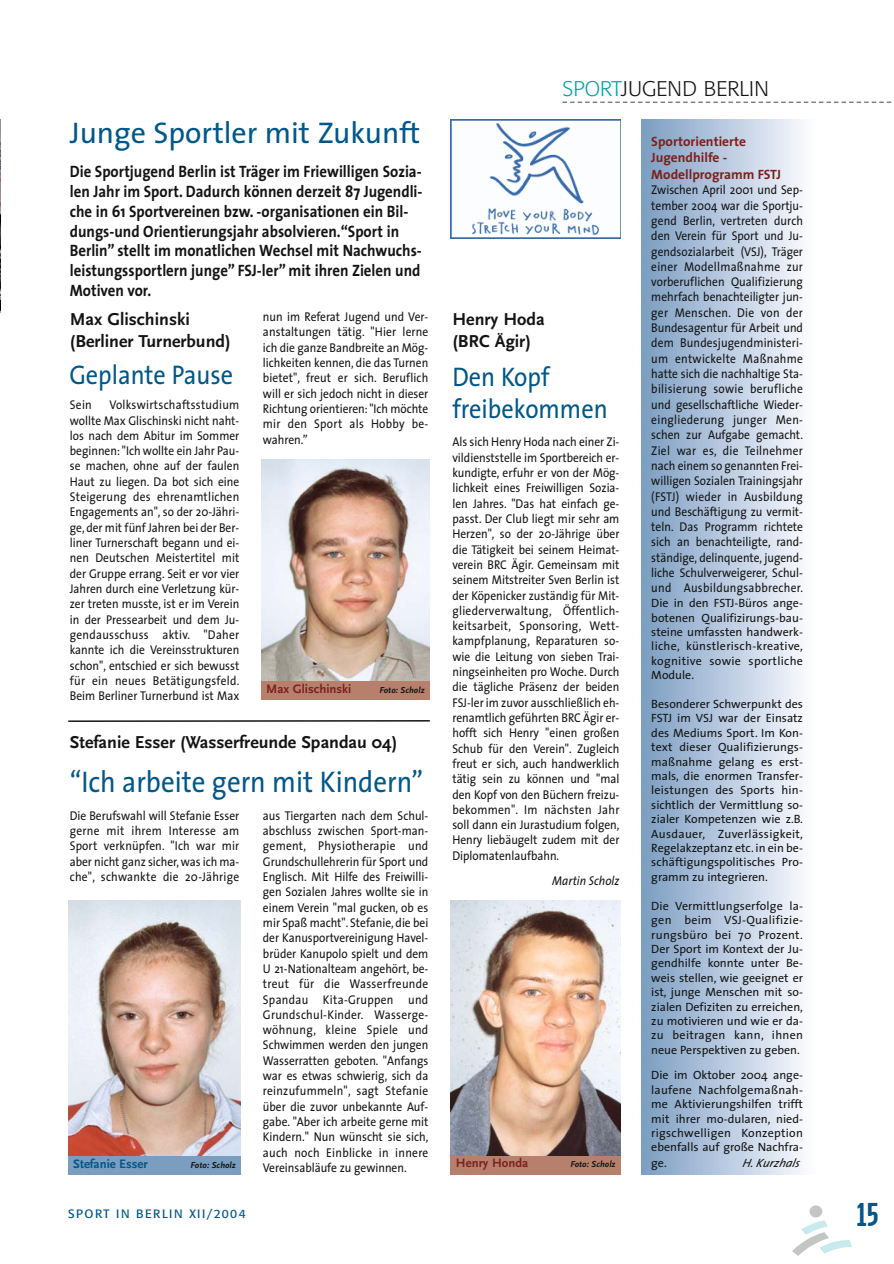
<style>
.page{position:relative;width:894px;height:1264px;background:#fff}
.page>*{position:absolute;margin:0;border:0;box-sizing:border-box;transform-origin:0 0}
.t1{font:700 33px "Garage Gothic";color:#005788}
.t2{font:30px "The Sans";color:#005788;scale:.9 1}
.t3{font:30px "The Sans";color:#005788}
.t4{font:27px/32.4px "The Sans";color:#005788;scale:.9 1}
.t5{font:300 21px "Formata";color:#131413}
.t6{font:700 18px/21.6px "Scala Sans";color:#131413}
.t7{font:700 16.5px/19.8px "The Sans";color:#131413;scale:.9 1}
.t8{font:700 13.5px/16.2px "The Sans";color:#7e201c}
.t9{font:12.75px/15.3px "The Sans";color:#131413;text-align:justify;scale:.9 1}
.t10{font:700 12.75px "Scala Sans";color:#7e201c}
.t11{font:700 12.75px "Scala Sans";color:#005788}
.t12{font:italic 12.75px "The Sans";color:#131413;scale:.9 1}
.t13{font:12px/14.4px "The Sans";letter-spacing:.005em;color:#131413;text-align:justify}
.t14{font:12px "Formata";letter-spacing:.115em;color:#005788}
.t15{font:italic 12px "The Sans";color:#131413}
.t16{font:italic 700 9px "Scala Sans";color:#131413}
.s1{color:#00a1ad}
</style>
<div class="page">
<svg style="left:562px;top:101px;width:330px;height:2px"></svg>
<div style="left:641px;top:119px;width:171px;height:1055px;background:linear-gradient(to right,#7b9dc2,#fcfbff)"></div>
<div style="left:809px;top:1205px;width:13px;height:12px;background:#c4c5c5;border-radius:50%"></div>
<svg style="left:792px;top:1220px;width:59px;height:35px"></svg>
<img style="left:261px;top:459px;width:168px;height:222px">
<img style="left:451px;top:900px;width:169px;height:255px">
<img style="left:68px;top:900px;width:173px;height:255px">
<div style="left:261px;top:681px;width:168px;height:19px;background:#b7806d"></div>
<div style="left:451px;top:1155px;width:169px;height:19px;background:#b7806d"></div>
<div style="left:68px;top:1155px;width:173px;height:19px;background:#7a9dc0"></div>
<img style="left:0;top:119px;width:1px;height:194px">
<hr style="left:68px;top:720px;width:361px;height:2px;background:#131413">
<div style="left:451px;top:119px;width:171px;height:122px;background:linear-gradient(to right,#fff,#fff)"></div>
<img style="left:451px;top:119px;width:169px;height:119px">
<h3 class="t5" style="left:562px;top:80px;width:208px"><span class="s1">SPORT</span>JUGEND BERLIN</h3>
<h2 class="t3" style="left:70px;top:121px;width:352px">Junge Sportler mit Zukunft</h2>
<p class="t7" style="left:70px;top:162px;width:393px">Die Sportjugend Berlin ist Träger im Friewilligen Sozia&shy;len Jahr im Sport. Dadurch können derzeit 87 Jugendli&shy;che in 61 Sportvereinen bzw. -organisationen ein Bil&shy;dungs-und Orientierungsjahr absolvieren.“Sport in Berlin” stellt im monatlichen Wechsel mit Nachwuchs&shy;leistungssportlern junge” FSJ-ler” mit ihren Zielen und Motiven vor.</p>
<p class="t9" style="left:263px;top:310px;width:185px">nun im Referat Jugend und Ver&shy;anstaltungen tätig. "Hier lerne ich die ganze Bandbreite an Mög&shy;lichkeiten kennen, die das Turnen bietet", freut er sich. Beruflich will er sich jedoch nicht in dieser Richtung orientieren: "Ich möchte mir den Sport als Hobby be&shy;wahren.”</p>
<h3 class="t6" style="left:70px;top:310px;width:162px">Max Glischinski (Berliner Turnerbund)</h3>
<h3 class="t4" style="left:69px;top:361px;width:183px">Geplante Pause</h3>
<h3 class="t6" style="left:452px;top:310px;width:94px">Henry Hoda (BRC Ägir)</h3>
<h3 class="t4" style="left:452px;top:363px;width:174px">Den Kopf freibekommen</h3>
<p class="t9" style="left:70px;top:398px;width:190px;text-indent:40px">Volkswirtschaftsstudium wollte Max Glischinski nicht naht&shy;los nach dem Abitur im Sommer beginnen: "Ich wollte ein Jahr Pau&shy;se machen, ohne auf der faulen Haut zu liegen. Da bot sich eine Steigerung des ehrenamtlichen Engagements an", so der 20-Jähri&shy;ge, der mit fünf Jahren bei der Ber&shy;liner Turnerschaft begann und ei&shy;nen Deutschen Meistertitel mit der Gruppe errang. Seit er vor vier Jahren durch eine Verletzung kür&shy;zer treten musste, ist er im Verein in der Pressearbeit und dem Ju&shy;gendausschuss aktiv. "Daher kannte ich die Vereinsstrukturen schon", entschied er sich bewusst für ein neues Betätigungsfeld.<br>Beim Berliner Turnerbund ist Max</p>
<h3 class="t6" style="left:70px;top:732px;width:329px">Stefanie Esser (Wasserfreunde Spandau 04)</h3>
<p class="t9" style="left:70px;top:398px;width:26px">Sein</p>
<p class="t9" style="left:452px;top:435px;width:187px">Als sich Henry Hoda nach einer Zi&shy;vildienststelle im Sportbereich er&shy;kundigte, erfuhr er von der Mög&shy;lichkeit eines Freiwilligen Sozia&shy;len Jahres. "Das hat einfach ge&shy;passt. Der Club liegt mir sehr am Herzen", so der 20-Jährige über die Tätigkeit bei seinem Heimat&shy;verein BRC Ägir. Gemeinsam mit seinem Mitstreiter Sven Berlin ist der Köpenicker zuständig für Mit&shy;gliederverwaltung, Öffentlich&shy;keitsarbeit, Sponsoring, Wett&shy;kampfplanung, Reparaturen so&shy;wie die Leitung von sieben Trai&shy;ningseinheiten pro Woche. Durch die tägliche Präsenz der beiden FSJ-ler im zuvor ausschließlich eh&shy;renamtlich geführten BRC Ägir er&shy;hofft sich Henry "einen großen Schub für den Verein". Zugleich freut er sich, auch handwerklich tätig sein zu können und "mal den Kopf von den Büchern freizu&shy;bekommen". Im nächsten Jahr soll dann ein Jurastudium folgen, Henry liebäugelt zudem mit der Diplomatenlaufbahn.</p>
<p class="t12" style="left:552px;top:872px;width:76px">Martin Scholz</p>
<p class="t10" style="left:266px;top:683px;width:86px">Max Glischinski</p>
<p class="t16" style="left:379px;top:685px;width:47px">Foto: Scholz</p>
<h2 class="t2" style="left:70px;top:770px;width:394px">“Ich arbeite gern mit Kindern”</h2>
<p class="t9" style="left:263px;top:809px;width:185px">aus Tiergarten nach dem Schul&shy;abschluss zwischen Sport-man&shy;gement, Physiotherapie und Grundschullehrerin für Sport und Englisch. Mit Hilfe des Freiwilli&shy;gen Sozialen Jahres wollte sie in einem Verein "mal gucken, ob es mir Spaß macht". Stefanie, die bei der Kanusportvereinigung Havel&shy;brüder Kanupolo spielt und dem U 21-Nationalteam angehört, be&shy;treut für die Wasserfreunde Spandau Kita-Gruppen und Grundschul-Kinder. Wasserge&shy;wöhnung, kleine Spiele und Schwimmen werden den jungen Wasserratten geboten. "Anfangs war es etwas schwierig, sich da reinzufummeln", sagt Stefanie über die zuvor unbekannte Auf&shy;gabe. "Aber ich arbeite gerne mit Kindern." Nun wünscht sie sich, auch noch Einblicke in innere Vereinsabläufe zu gewinnen.</p>
<p class="t9" style="left:70px;top:809px;width:190px">Die Berufswahl will Stefanie Esser gerne mit ihrem Interesse am Sport verknüpfen. "Ich war mir aber nicht ganz sicher, was ich ma&shy;che", schwankte die 20-Jährige</p>
<p class="t11" style="left:73px;top:1158px;width:76px">Stefanie Esser</p>
<p class="t16" style="left:190px;top:1159px;width:47px">Foto: Scholz</p>
<p class="t10" style="left:456px;top:1157px;width:74px">Henry Honda</p>
<p class="t16" style="left:570px;top:1158px;width:47px">Foto: Scholz</p>
<p class="t14" style="left:68px;top:1208px;width:179px">SPORT IN BERLIN XII/2004</p>
<p class="t8" style="left:651px;top:134px;width:131px">Sportorientierte<br>Jugendhilfe -<br>Modellprogramm FSTJ</p>
<p class="t9" style="left:651px;top:183px;width:170px">Zwischen April 2001 und Sep&shy;tember 2004 war die Sportju&shy;gend Berlin, vertreten durch den Verein für Sport und Ju&shy;gendsozialarbeit (VSJ), Träger einer Modellmaßnahme zur vorberuflichen Qualifizierung mehrfach benachteiligter jun&shy;ger Menschen. Die von der Bundesagentur für Arbeit und dem Bundesjugendministeri&shy;um entwickelte Maßnahme hatte sich die nachhaltige Sta&shy;bilisierung sowie berufliche und gesellschaftliche Wieder&shy;eingliederung junger Men&shy;schen zur Aufgabe gemacht.<br>Ziel war es, die Teilnehmer nach einem so genannten Frei&shy;willigen Sozialen Trainingsjahr (FSTJ) wieder in Ausbildung und Beschäftigung zu vermit&shy;teln. Das Programm richtete sich an benachteiligte, rand&shy;ständige, delinquente, jugend&shy;liche Schulverweigerer, Schul&shy;und Ausbildungsabbrecher.</p>
<p class="t13" style="left:651px;top:597px;width:153px">Die in den FSTJ-Büros ange&shy;botenen Qualifizirungs-bau&shy;steine umfassten handwerk&shy;liche, künstlerisch-kreative, kognitive sowie sportliche Module.</p>
<p class="t13" style="left:651px;top:697px;width:153px">Besonderer Schwerpunkt des FSTJ im VSJ war der Einsatz des Mediums Sport. Im Kon&shy;text dieser Qualifizierungs&shy;maßnahme gelang es erst&shy;mals, die enormen Transfer&shy;leistungen des Sports hin&shy;sichtlich der Vermittlung so&shy;zialer Kompetenzen wie z.B.<br>Ausdauer, Zuverlässigkeit, Regelakzeptanz etc. in ein be&shy;schäftigungspolitisches Pro&shy;gramm zu integrieren.</p>
<p class="t13" style="left:651px;top:899px;width:153px">Die Vermittlungserfolge la&shy;gen beim VSJ-Qualifizie&shy;rungsbüro bei 70 Prozent.<br>Der Sport im Kontext der Ju&shy;gendhilfe konnte unter Be&shy;weis stellen, wie geeignet er ist, junge Menschen mit so&shy;zialen Defiziten zu erreichen, zu motivieren und wie er da&shy;zu beitragen kann, ihnen neue Perspektiven zu geben.</p>
<p class="t13" style="left:651px;top:1069px;width:153px">Die im Oktober 2004 ange&shy;laufene Nachfolgemaßnah&shy;me Aktivierungshilfen trifft mit ihrer mo-dularen, nied&shy;rigschwelligen Konzeption ebenfalls auf große Nachfra-</p>
<p class="t13" style="left:651px;top:1156px;width:17px">ge.</p>
<p class="t15" style="left:742px;top:1155px;width:59px">H. Kurzhals</p>
<h1 class="t1" style="left:856px;top:1195px;width:23px">15</h1>
</div>
